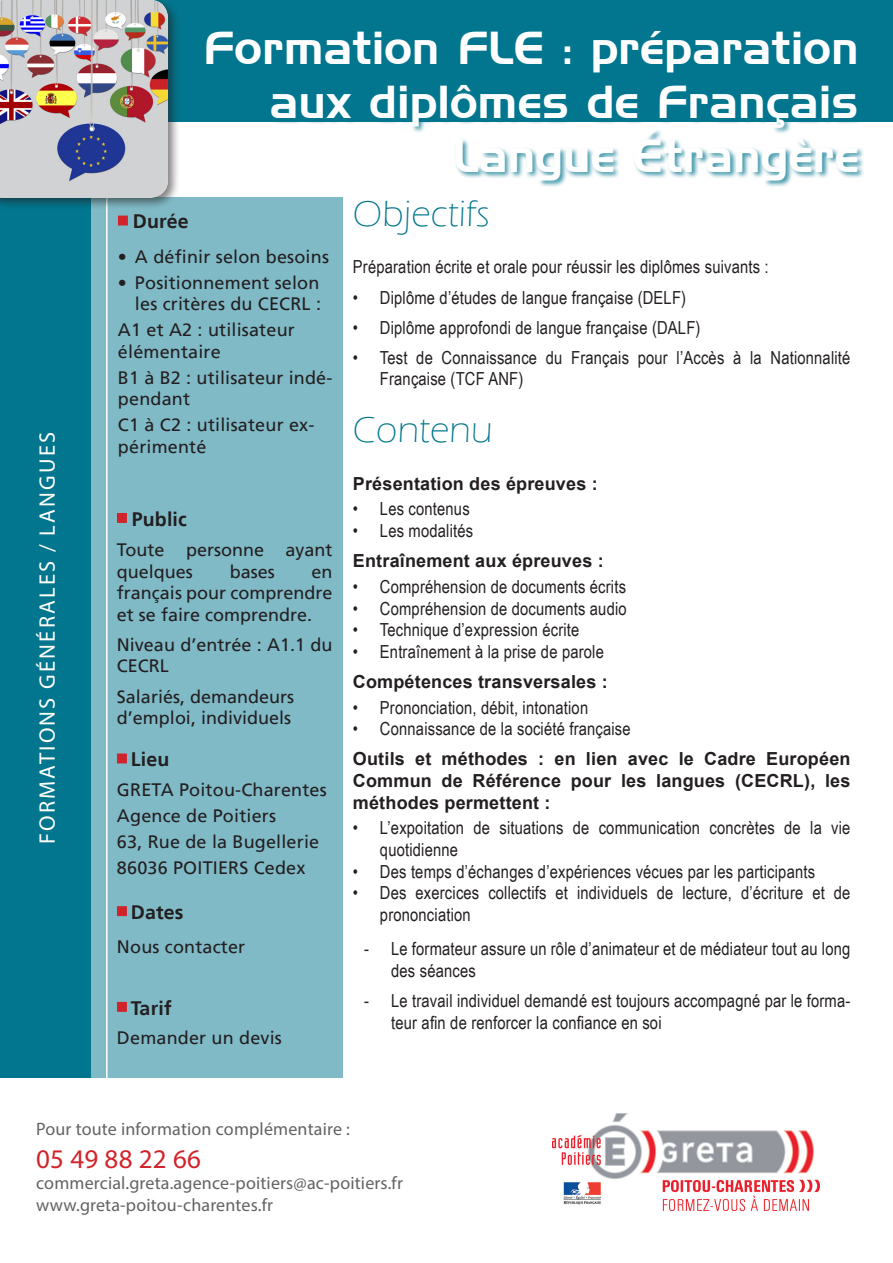
<style>
.page{position:relative;width:893px;height:1263px;background:#fff}
.page>*{position:absolute;margin:0;border:0;box-sizing:border-box;transform-origin:0 0}
.t1{font:45px/54px "Handel Gothic BT";letter-spacing:.01em;color:#fff;text-align:right}
.t2{font:300 37.5px "Eras ITC";letter-spacing:.01em;color:#01768e}
.t3{font:27px "Myriad Pro";letter-spacing:.01em;color:#d1232a}
.t4{font:22.5px "Myriad Pro";letter-spacing:.1em;color:#fff}
.t5{font:700 19.5px "Frutiger LT";letter-spacing:.01em;color:#231f20}
.t6{font:18px/21.6px "Arial Narrow";letter-spacing:.01em;color:#231f20}
.t7{font:18px/21.6px "Frutiger LT";letter-spacing:.01em;color:#231f20}
.t8{font:700 18px/21.6px "Arial";letter-spacing:.01em;color:#231f20;text-align:justify}
.t9{font:18px/21.6px "Myriad Pro";letter-spacing:.01em;color:#636366}
</style>
<div class="page">
<div style="left:118px;top:0;width:775px;height:122px;background:#01768e"></div>
<div style="left:87px;top:198px;width:256px;height:880px;background:#80bac6"></div>
<div style="left:0;top:198px;width:91px;height:880px;background:#01768e"></div>
<img style="left:552px;top:1113px;width:268px;height:97px">
<hr style="left:106px;top:198px;width:2px;height:880px;background:#fff">
<div style="left:0;top:0;width:180px;height:210px;background:#231f20;opacity:.57"></div>
<img style="left:0;top:0;width:168px;height:198px">
<div style="left:205px;top:30px;width:660px;height:158px;background:#01768e;opacity:.75"></div>
<div style="left:118px;top:216px;width:10px;height:9px;background:#d1232a;border:2px solid #d1232a"></div>
<div style="left:117px;top:513px;width:10px;height:10px;background:#d1232a;border:2px solid #d1232a"></div>
<div style="left:117px;top:1002px;width:10px;height:10px;background:#d1232a;border:2px solid #d1232a"></div>
<div style="left:117px;top:906px;width:10px;height:10px;background:#d1232a;border:2px solid #d1232a"></div>
<div style="left:117px;top:753px;width:10px;height:10px;background:#d1232a;border:2px solid #d1232a"></div>
<p class="t4" style="left:33px;top:844px;width:414px;rotate:-90deg">FORMATIONS GÉNÉRALES / LANGUES</p>
<p class="t1" style="left:204px;top:21px;width:656px">Formation FLE : préparation aux diplômes de Français<br>Langue Étrangère</p>
<p class="t2" style="left:353px;top:193px;width:138px">Objectifs</p>
<p class="t6" style="left:353px;top:256px;width:417px">Préparation écrite et orale pour réussir les diplômes suivants :</p>
<p class="t6" style="left:353px;top:286px;width:335px">• Diplôme d’études de langue française (DELF)</p>
<p class="t6" style="left:353px;top:316px;width:349px">• Diplôme approfondi de langue française (DALF)</p>
<p class="t6" style="left:380px;top:346px;width:472px;text-indent:-27px">• Test de Connaissance du Français pour l’Accès à la Nationnalité<br>Française (TCF ANF)</p>
<p class="t5" style="left:133px;top:210px;width:58px">Durée</p>
<p class="t7" style="left:118px;top:246px;width:213px">• A définir selon besoins</p>
<p class="t7" style="left:118px;top:272px;width:205px;text-align:right">• Positionnement selon les critères du CECRL :</p>
<p class="t7" style="left:118px;top:319px;width:178px">A1 et A2 : utilisateur élémentaire</p>
<p class="t7" style="left:118px;top:366px;width:216px">B1 à B2 : utilisateur indé&shy;pendant</p>
<p class="t7" style="left:118px;top:414px;width:198px">C1 à C2 : utilisateur ex&shy;périmenté</p>
<p class="t2" style="left:353px;top:409px;width:141px">Contenu</p>
<p class="t8" style="left:353px;top:473px;width:246px">Présentation des épreuves :</p>
<p class="t6" style="left:353px;top:497px;width:118px">• Les contenus</p>
<p class="t6" style="left:353px;top:519px;width:122px">• Les modalités</p>
<p class="t8" style="left:353px;top:550px;width:252px">Entraînement aux épreuves :</p>
<p class="t6" style="left:353px;top:575px;width:275px">• Compréhension de documents écrits</p>
<p class="t6" style="left:353px;top:597px;width:275px">• Compréhension de documents audio</p>
<p class="t6" style="left:353px;top:618px;width:228px">• Technique d’expression écrite</p>
<p class="t6" style="left:353px;top:640px;width:253px">• Entraînement à la prise de parole</p>
<p class="t8" style="left:353px;top:671px;width:256px">Compétences transversales :</p>
<p class="t6" style="left:353px;top:696px;width:237px">• Prononciation, débit, intonation</p>
<p class="t6" style="left:353px;top:717px;width:279px">• Connaissance de la société française</p>
<p class="t8" style="left:353px;top:749px;width:499px">Outils et méthodes : en lien avec le Cadre Européen Commun de Référence pour les langues (CECRL), les méthodes permettent :</p>
<p class="t6" style="left:380px;top:817px;width:472px;text-indent:-27px">• L’expoitation de situations de communication concrètes de la vie quotidienne</p>
<p class="t6" style="left:353px;top:860px;width:464px">• Des temps d’échanges d’expériences vécues par les participants</p>
<p class="t6" style="left:380px;top:881px;width:472px;text-indent:-27px">• Des exercices collectifs et individuels de lecture, d’écriture et de prononciation</p>
<p class="t6" style="left:391px;top:937px;width:461px;text-indent:-27px">- Le formateur assure un rôle d’animateur et de médiateur tout au long des séances</p>
<p class="t6" style="left:391px;top:989px;width:461px;text-indent:-27px">- Le travail individuel demandé est toujours accompagné par le forma&shy;teur afin de renforcer la confiance en soi</p>
<p class="t5" style="left:132px;top:507px;width:57px">Public</p>
<p class="t7" style="left:117px;top:539px;width:217px">Toute personne ayant quelques</p>
<p class="t7" style="left:230px;top:560px;width:47px">bases</p>
<p class="t7" style="left:117px;top:560px;width:217px;text-align:justify;text-indent:194px">en français pour comprendre et se faire comprendre.</p>
<p class="t7" style="left:117px;top:634px;width:217px">Niveau d’entrée : A1.1 du<br>CECRL</p>
<p class="t7" style="left:117px;top:685px;width:179px">Salariés, demandeurs d’emploi, individuels</p>
<p class="t5" style="left:131px;top:748px;width:40px">Lieu</p>
<p class="t7" style="left:117px;top:779px;width:211px">GRETA Poitou-Charentes</p>
<p class="t7" style="left:117px;top:805px;width:161px">Agence de Poitiers</p>
<p class="t7" style="left:117px;top:831px;width:204px">63, Rue de la Bugellerie</p>
<p class="t7" style="left:117px;top:857px;width:190px">86036 POITIERS Cedex</p>
<p class="t5" style="left:131px;top:901px;width:54px">Dates</p>
<p class="t7" style="left:117px;top:936px;width:130px">Nous contacter</p>
<p class="t5" style="left:131px;top:996px;width:42px">Tarif</p>
<p class="t7" style="left:117px;top:1027px;width:166px">Demander un devis</p>
<p class="t9" style="left:36px;top:1118px;width:315px">Pour toute information complémentaire :</p>
<h3 class="t3" style="left:36px;top:1142px;width:166px">05 49 88 22 66</h3>
<p class="t9" style="left:36px;top:1172px;width:368px">commercial.greta.agence-poitiers@ac-poitiers.fr www.greta-poitou-charentes.fr</p>
</div>
